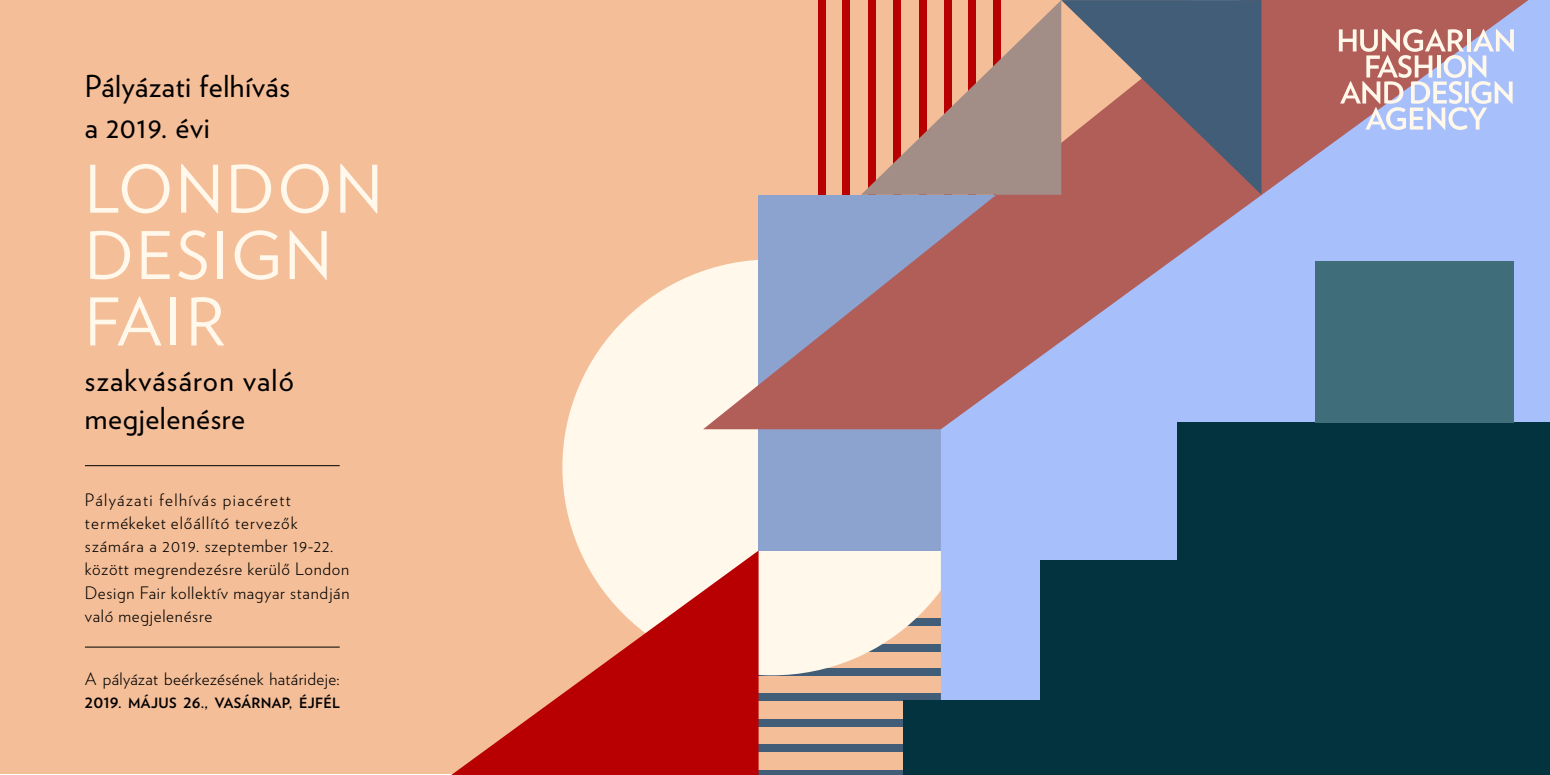
<style>
.page{position:relative;width:1550px;height:775px;background:#fff}
.page>*{position:absolute;margin:0;border:0;box-sizing:border-box;transform-origin:0 0}
.t1{font:65.5px "Verlag";letter-spacing:.04em;color:#fff8eb}
.t2{font:30.25px "Verlag";letter-spacing:.02em;color:#000}
.t3{font:30.25px "Verlag";letter-spacing:.04em;color:#000}
.t4{font:300 17.12px/23.1px "Verlag";letter-spacing:.04em;color:#000}
.t5{font:300 17.12px "Verlag";letter-spacing:.02em;color:#000}
.t6{font:300 17.12px "Verlag";letter-spacing:.08em;color:#000}
.t7{font:700 14.12px "Verlag";letter-spacing:.02em;color:#000}
</style>
<div class="page">
<div style="left:0;top:0;width:1191px;height:774px;background:#f4be98"></div>
<div style="left:735px;top:644px;width:244px;height:7px;background:#425d78"></div>
<div style="left:735px;top:719px;width:287px;height:7px;background:#425d78"></div>
<div style="left:735px;top:770px;width:287px;height:5px;background:#425d78"></div>
<div style="left:735px;top:619px;width:244px;height:7px;background:#425d78"></div>
<div style="left:735px;top:694px;width:244px;height:7px;background:#425d78"></div>
<div style="left:735px;top:745px;width:287px;height:7px;background:#425d78"></div>
<div style="left:735px;top:668px;width:244px;height:7px;background:#425d78"></div>
<div style="left:562px;top:259px;width:419px;height:416px;background:#fff8eb;border-radius:50%"></div>
<div style="left:759px;top:195px;width:419px;height:356px;background:#8ca3cf"></div>
<svg style="left:703px;top:0;width:238px;height:429px"></svg>
<svg style="left:941px;top:0;width:609px;height:700px;background:#a9a3cc"></svg>
<div style="left:1315px;top:423px;width:235px;height:352px;background:#02333e"></div>
<div style="left:1178px;top:423px;width:138px;height:352px;background:#02333e"></div>
<div style="left:1040px;top:561px;width:138px;height:214px;background:#02333e"></div>
<div style="left:904px;top:700px;width:138px;height:75px;background:#02333e"></div>
<svg style="left:861px;top:0;width:400px;height:195px"></svg>
<div style="left:1316px;top:261px;width:198px;height:162px;background:#3f6d7a"></div>
<svg style="left:451px;top:551px;width:308px;height:224px"></svg>
<hr style="left:85px;top:465px;width:255px;height:1px;background:#000">
<hr style="left:85px;top:647px;width:255px;height:1px;background:#000">
<svg style="left:1339px;top:29px;width:175px;height:101px;background:#c5b1c1"></svg>
<p class="t2" style="left:85px;top:63px;width:206px">Pályázati felhívás</p>
<p class="t2" style="left:85px;top:104px;width:126px">a 2019. évi</p>
<p class="t1" style="left:85px;top:140px;width:299px">LONDON</p>
<p class="t1" style="left:85px;top:206px;width:248px">DESIGN</p>
<p class="t1" style="left:85px;top:273px;width:141px">FAIR</p>
<p class="t3" style="left:85px;top:357px;width:211px">szakvásáron való</p>
<p class="t2" style="left:85px;top:396px;width:162px">megjelenésre</p>
<p class="t6" style="left:85px;top:487px;width:208px">Pályázati felhívás piacérett</p>
<p class="t4" style="left:85px;top:511px;width:266px">termékeket előállító tervezők számára a 2019. szeptember 19-22. között megrendezésre kerülő London<br>Design Fair kollektív magyar standján való megjelenésre</p>
<p class="t5" style="left:85px;top:666px;width:256px">A pályázat beérkezésének határideje:</p>
<p class="t7" style="left:85px;top:692px;width:256px">2019. MÁJUS 26., VASÁRNAP, ÉJFÉL</p>
</div>
